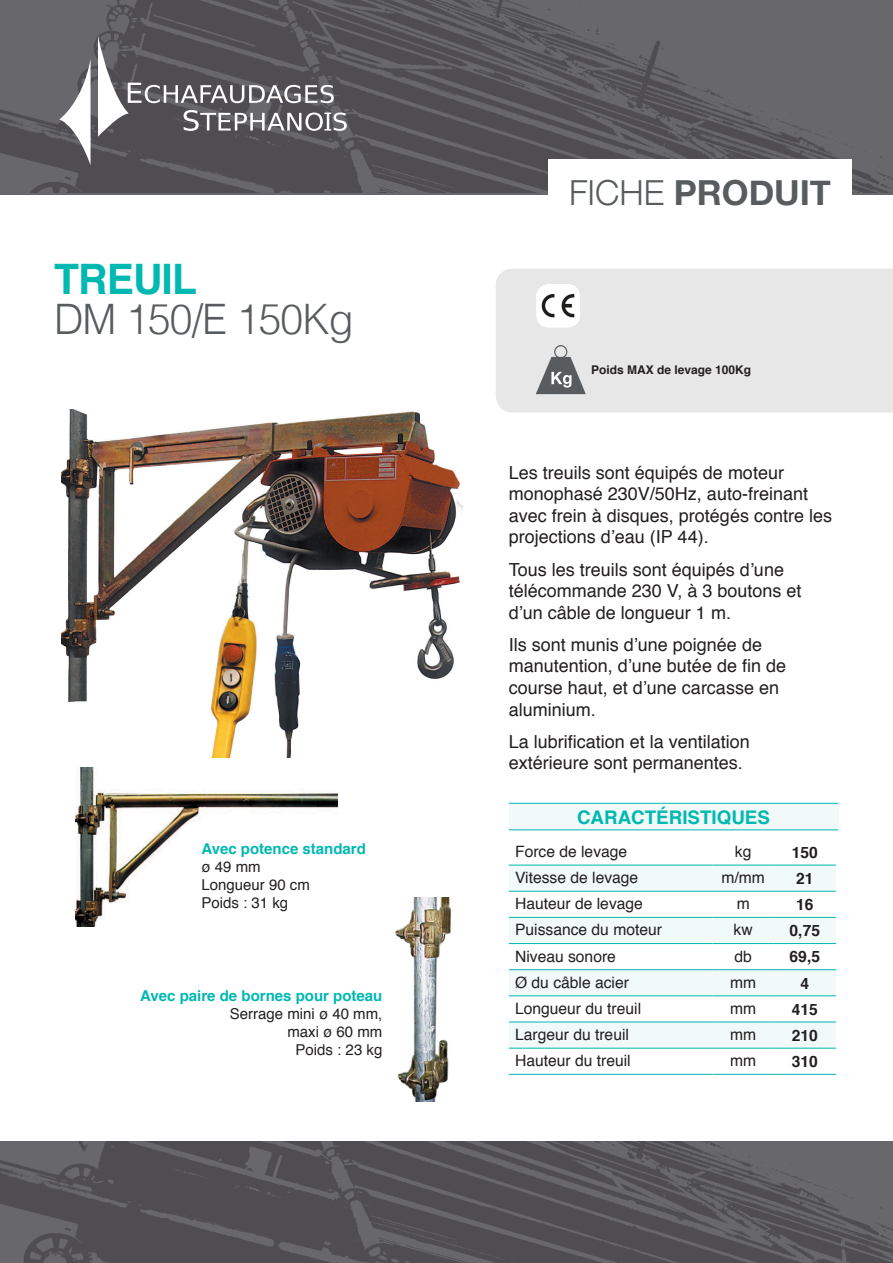
<style>
.page{position:relative;width:893px;height:1263px;background:#fff}
.page>*{position:absolute;margin:0;border:0;box-sizing:border-box;transform-origin:0 0}
.t1{font:300 42px "Helvetica";letter-spacing:-.02em;color:#585c5f}
.t2{font:700 42px "Helvetica";letter-spacing:-.02em;color:#00b8b2}
.t3{font:700 34.5px "Helvetica Neue";color:#585c5f}
.t4{font:700 18.75px "Helvetica";color:#00b8b2}
.t5{font:18px/21.6px "Helvetica";color:#231f20}
.t6{font:15.6px "Helvetica";color:#231f20}
.t7{font:700 15.6px "Helvetica";color:#231f20}
.t8{font:15px "Helvetica";color:#231f20}
.t9{font:700 15px "Helvetica";color:#00b8b2}
.t10{font:700 12px "Helvetica";color:#231f20}
.s1{font-weight:300}
</style>
<div class="page">
<svg style="left:0;top:0;width:893px;height:195px;background:#5c5b5f"></svg>
<svg style="left:59px;top:59px;width:32px;height:106px"></svg>
<svg style="left:98px;top:36px;width:249px;height:101px;background:#6c6a6e"></svg>
<div style="left:548px;top:159px;width:304px;height:71px;background:#fff"></div>
<svg style="left:0;top:1141px;width:893px;height:122px;background:#57555a"></svg>
<div style="left:509px;top:803px;width:329px;height:27px;background:#f1f9f9"></div>
<hr style="left:509px;top:803px;width:329px;height:1px;background:#00b8b2">
<hr style="left:509px;top:830px;width:329px;height:1px;background:#00b8b2">
<svg style="left:509px;top:866px;width:327px;height:182px;fill:#f1f9f9"></svg>
<hr style="left:509px;top:865px;width:204px;height:1px;background:#00b8b2">
<hr style="left:713px;top:865px;width:61px;height:1px;background:#00b8b2">
<hr style="left:774px;top:865px;width:62px;height:1px;background:#00b8b2">
<hr style="left:509px;top:969px;width:204px;height:1px;background:#00b8b2">
<hr style="left:713px;top:969px;width:61px;height:1px;background:#00b8b2">
<hr style="left:774px;top:969px;width:62px;height:1px;background:#00b8b2">
<hr style="left:509px;top:1022px;width:204px;height:1px;background:#00b8b2">
<hr style="left:713px;top:1022px;width:61px;height:1px;background:#00b8b2">
<hr style="left:774px;top:1022px;width:62px;height:1px;background:#00b8b2">
<hr style="left:509px;top:1074px;width:204px;height:1px;background:#00b8b2">
<hr style="left:713px;top:1074px;width:61px;height:1px;background:#00b8b2">
<hr style="left:774px;top:1074px;width:62px;height:1px;background:#00b8b2">
<hr style="left:509px;top:917px;width:204px;height:1px;background:#00b8b2">
<hr style="left:713px;top:917px;width:61px;height:1px;background:#00b8b2">
<hr style="left:774px;top:917px;width:62px;height:1px;background:#00b8b2">
<hr style="left:509px;top:943px;width:204px;height:1px;background:#00b8b2">
<hr style="left:713px;top:943px;width:61px;height:1px;background:#00b8b2">
<hr style="left:774px;top:943px;width:62px;height:1px;background:#00b8b2">
<hr style="left:509px;top:891px;width:204px;height:1px;background:#00b8b2">
<hr style="left:713px;top:891px;width:61px;height:1px;background:#00b8b2">
<hr style="left:774px;top:891px;width:62px;height:1px;background:#00b8b2">
<hr style="left:509px;top:995px;width:204px;height:1px;background:#00b8b2">
<hr style="left:713px;top:995px;width:61px;height:1px;background:#00b8b2">
<hr style="left:774px;top:995px;width:62px;height:1px;background:#00b8b2">
<hr style="left:509px;top:1048px;width:204px;height:1px;background:#00b8b2">
<hr style="left:713px;top:1048px;width:61px;height:1px;background:#00b8b2">
<hr style="left:774px;top:1048px;width:62px;height:1px;background:#00b8b2">
<img style="left:61px;top:409px;width:403px;height:348px">
<img style="left:75px;top:767px;width:262px;height:159px">
<img style="left:395px;top:897px;width:57px;height:204px">
<div style="left:496px;top:269px;width:397px;height:143px;background:#e7e7e7"></div>
<div style="left:554px;top:345px;width:13px;height:13px;border:1px solid #585c5f;border-radius:50%"></div>
<svg style="left:536px;top:357px;width:50px;height:37px;background:#919395"></svg>
<div style="left:536px;top:284px;width:44px;height:44px;background:#fff;border-radius:13px"></div>
<img style="left:536px;top:289px;width:44px;height:34px">
<p class="t2" style="left:54px;top:245px;width:145px">TREUIL</p>
<p class="t1" style="left:54px;top:284px;width:301px">DM 150/E 150Kg</p>
<p class="t9" style="left:201px;top:836px;width:166px">Avec potence standard</p>
<p class="t8" style="left:201px;top:855px;width:61px">ø 49 mm</p>
<p class="t8" style="left:201px;top:873px;width:110px">Longueur 90 cm</p>
<p class="t8" style="left:201px;top:891px;width:88px">Poids : 31 kg</p>
<p class="t9" style="left:140px;top:983px;width:244px">Avec paire de bornes pour poteau</p>
<p class="t8" style="left:230px;top:1002px;width:154px">Serrage mini ø 40 mm,</p>
<p class="t8" style="left:287px;top:1020px;width:97px">maxi ø 60 mm</p>
<p class="t8" style="left:296px;top:1038px;width:88px">Poids : 23 kg</p>
<p class="t3" style="left:569px;top:166px;width:263px"><span class="s1">FICHE</span> PRODUIT</p>
<p class="t10" style="left:591px;top:360px;width:162px">Poids MAX de levage 100Kg</p>
<p class="t5" style="left:509px;top:462px;width:325px">Les treuils sont équipés de moteur monophasé 230V/50Hz, auto-freinant avec frein à disques, protégés contre les projections d’eau (IP 44).</p>
<p class="t5" style="left:509px;top:559px;width:294px">Tous les treuils sont équipés d’une télécommande 230 V, à 3 boutons et d’un câble de longueur 1 m.</p>
<p class="t5" style="left:509px;top:634px;width:279px">Ils sont munis d’une poignée de manutention, d’une butée de fin de course haut, et d’une carcasse en aluminium.</p>
<p class="t5" style="left:509px;top:731px;width:243px">La lubrification et la ventilation</p>
<p class="t5" style="left:509px;top:753px;width:236px">extérieure sont permanentes.</p>
<p class="t4" style="left:577px;top:802px;width:194px">CARACTÉRISTIQUES</p>
<p class="t6" style="left:515px;top:839px;width:114px">Force de levage</p>
<p class="t6" style="left:735px;top:839px;width:18px">kg</p>
<p class="t7" style="left:792px;top:840px;width:28px">150</p>
<p class="t6" style="left:515px;top:865px;width:125px">Vitesse de levage</p>
<p class="t6" style="left:721px;top:865px;width:45px">m/mm</p>
<p class="t7" style="left:796px;top:866px;width:19px">21</p>
<p class="t6" style="left:515px;top:892px;width:129px">Hauteur de levage</p>
<p class="t6" style="left:737px;top:892px;width:15px">m</p>
<p class="t7" style="left:796px;top:892px;width:19px">16</p>
<p class="t6" style="left:515px;top:918px;width:148px">Puissance du moteur</p>
<p class="t6" style="left:734px;top:918px;width:21px">kw</p>
<p class="t7" style="left:790px;top:918px;width:32px">0,75</p>
<p class="t6" style="left:515px;top:944px;width:102px">Niveau sonore</p>
<p class="t6" style="left:734px;top:944px;width:19px">db</p>
<p class="t7" style="left:790px;top:944px;width:32px">69,5</p>
<p class="t6" style="left:515px;top:970px;width:115px">Ø du câble acier</p>
<p class="t6" style="left:730px;top:970px;width:28px">mm</p>
<p class="t7" style="left:800px;top:970px;width:10px">4</p>
<p class="t6" style="left:515px;top:996px;width:128px">Longueur du treuil</p>
<p class="t6" style="left:730px;top:996px;width:28px">mm</p>
<p class="t7" style="left:792px;top:997px;width:28px">415</p>
<p class="t6" style="left:515px;top:1022px;width:115px">Largeur du treuil</p>
<p class="t6" style="left:730px;top:1022px;width:28px">mm</p>
<p class="t7" style="left:792px;top:1023px;width:28px">210</p>
<p class="t6" style="left:515px;top:1049px;width:117px">Hauteur du treuil</p>
<p class="t6" style="left:730px;top:1049px;width:28px">mm</p>
<p class="t7" style="left:792px;top:1049px;width:28px">310</p>
</div>
